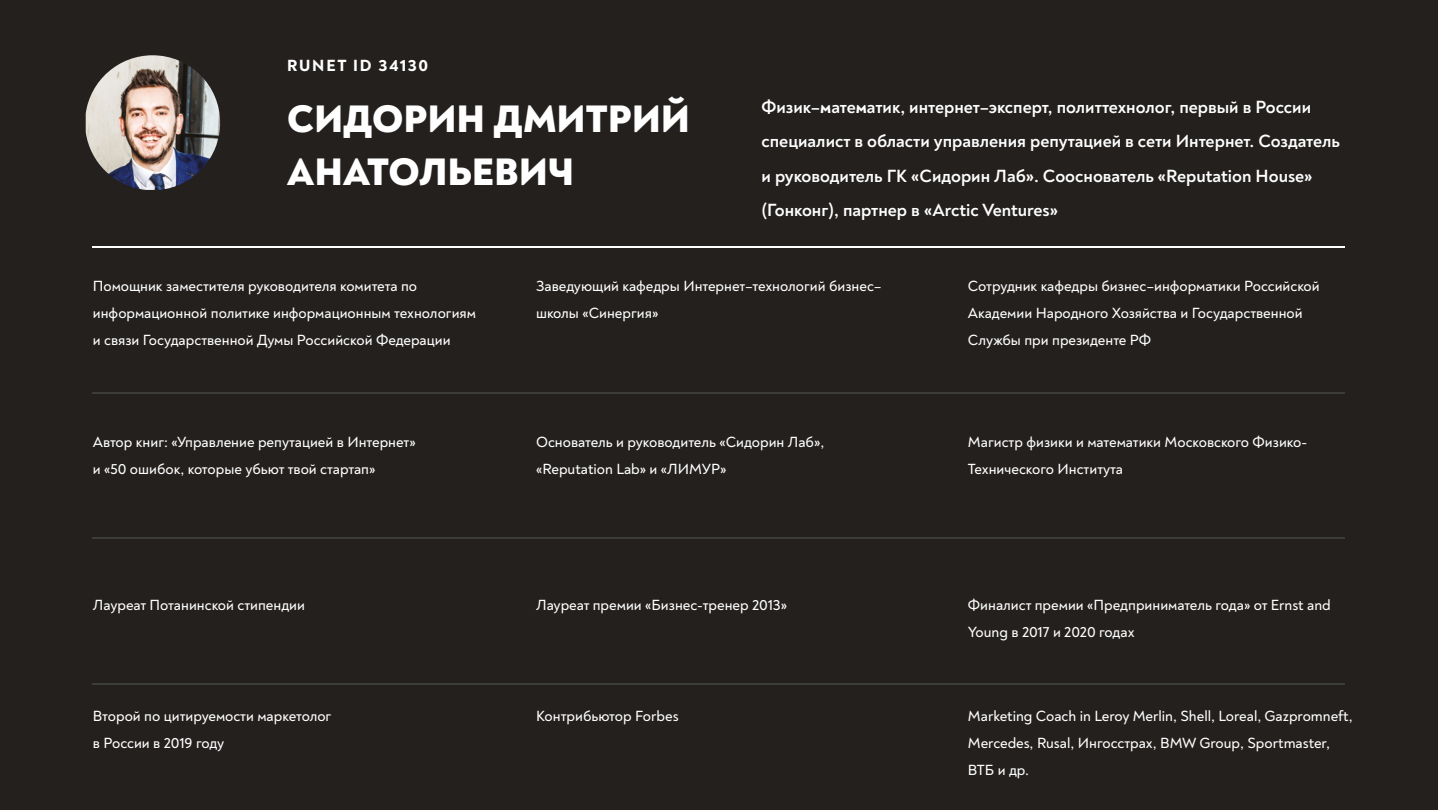
<style>
.page{position:relative;width:1438px;height:810px;background:#fff}
.page>*{position:absolute;margin:0;border:0;box-sizing:border-box;transform-origin:0 0}
.t1{font:800 39px/52.5px "Noah";letter-spacing:.01em;color:#fff}
.t2{font:700 18px/34.5px "Noah";color:#fff}
.t3{font:800 16.5px "Noah";letter-spacing:.105em;color:#fff}
.t4{font:500 15px/27px "Noah";color:#fff}
</style>
<div class="page">
<div style="left:0;top:0;width:1437px;height:810px;background:#23201e"></div>
<img style="left:86px;top:55px;width:134px;height:135px">
<hr style="left:93px;top:246px;width:1251px;height:2px;background:#fff">
<hr style="left:93px;top:392px;width:1251px;height:1px;background:#3c3c3b">
<hr style="left:93px;top:537px;width:1251px;height:2px;background:#3c3c3b">
<hr style="left:93px;top:683px;width:1251px;height:2px;background:#3c3c3b">
<p class="t3" style="left:287px;top:55px;width:142px">RUNET ID 34130</p>
<h1 class="t1" style="left:287px;top:92px;width:404px">СИДОРИН ДМИТРИЙ<br>АНАТОЛЬЕВИЧ</h1>
<p class="t2" style="left:761px;top:89px;width:580px">Физик–математик, интернет–эксперт, политтехнолог, первый в России специалист в области управления репутацией в сети Интернет. Создатель и руководитель ГК «Сидорин Лаб». Сооснователь «Reputation House» (Гонконг), партнер в «Arctic Ventures»</p>
<p class="t4" style="left:93px;top:273px;width:385px">Помощник заместителя руководителя комитета по информационной политике информационным технологиям и связи Государственной Думы Российской Федерации</p>
<p class="t4" style="left:93px;top:428px;width:324px">Автор книг: «Управление репутацией в Интернет» и «50 ошибок, которые убьют твой стартап»</p>
<p class="t4" style="left:93px;top:592px;width:213px">Лауреат Потанинской стипендии</p>
<p class="t4" style="left:536px;top:273px;width:347px">Заведующий кафедры Интернет–технологий бизнес– школы «Синергия»</p>
<p class="t4" style="left:536px;top:428px;width:290px">Основатель и руководитель «Сидорин Лаб», «Reputation Lab» и «ЛИМУР»</p>
<p class="t4" style="left:536px;top:592px;width:252px">Лауреат премии «Бизнес-тренер 2013»</p>
<p class="t4" style="left:967px;top:273px;width:353px">Сотрудник кафедры бизнес–информатики Российской<br>Академии Народного Хозяйства и Государственной<br>Службы при президенте РФ</p>
<p class="t4" style="left:967px;top:428px;width:341px">Магистр физики и математики Московского Физико-<br>Технического Института</p>
<p class="t4" style="left:967px;top:592px;width:364px">Финалист премии «Предприниматель года» от Ernst and<br>Young в 2017 и 2020 годах</p>
<p class="t4" style="left:93px;top:702px;width:240px">Второй по цитируемости маркетолог в России в 2019 году</p>
<p class="t4" style="left:536px;top:702px;width:144px">Контрибьютор Forbes</p>
<p class="t4" style="left:967px;top:702px;width:386px">Marketing Coach in Leroy Merlin, Shell, Loreal, Gazpromneft,<br>Mercedes, Rusal, Ингосстрах, BMW Group, Sportmaster,<br>ВТБ и др.</p>
</div>
